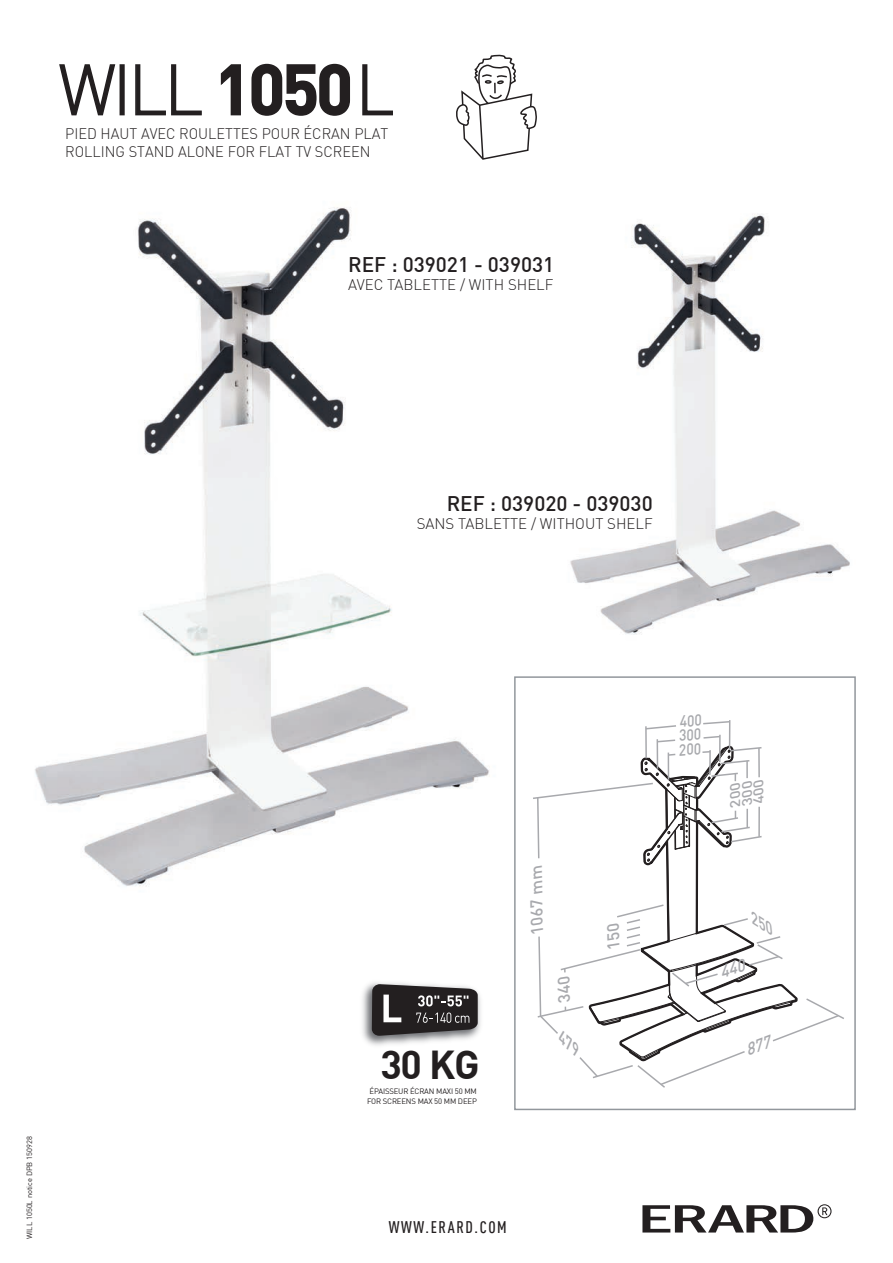
<style>
.page{position:relative;width:893px;height:1263px;background:#fff}
.page>*{position:absolute;margin:0;border:0;box-sizing:border-box;transform-origin:0 0}
.t1{font:300 69.75px "DIN";color:#231f20}
.t2{font:700 39.6px "DIN";color:#231f20}
.t3{font:20.7px "DIN Medium";color:#231f20}
.t4{font:16.65px "DIN Medium";color:#a8a9ad}
.t5{font:500 16.5px "DIN Cond";letter-spacing:.1em;color:#231f20}
.t6{font:300 15px/18px "DIN";color:#231f20}
.t7{font:italic 13.95px/12px "DIN Medium";color:#a8a9ad;text-align:center;scale:1.13 1}
.t8{font:7.8px/9.3px "DIN";letter-spacing:-.02em;color:#231f20;text-align:center}
.t9{font:7.5px "DIN";color:#231f20}
.s1{font-weight:700}
</style>
<div class="page">
<img style="left:570px;top:214px;width:280px;height:391px">
<img style="left:35px;top:207px;width:454px;height:680px">
<svg style="left:642px;top:1204px;width:189px;height:28px"></svg>
<svg style="left:456px;top:55px;width:80px;height:105px"></svg>
<svg style="left:59px;top:64px;width:57px;height:52px"></svg>
<div style="left:120px;top:64px;width:5px;height:51px;border:2px solid #231f20"></div>
<svg style="left:135px;top:64px;width:67px;height:52px"></svg>
<svg style="left:220px;top:64px;width:21px;height:52px"></svg>
<svg style="left:251px;top:63px;width:99px;height:53px"></svg>
<svg style="left:362px;top:64px;width:31px;height:52px"></svg>
<svg style="left:600px;top:605px;width:99px;height:30px"></svg>
<div style="left:514px;top:676px;width:342px;height:434px;border:2px solid #92979c"></div>
<img style="left:362px;top:982px;width:119px;height:64px">
<svg style="left:372px;top:984px;width:106px;height:52px;background:#4b4849"></svg>
<svg style="left:533px;top:720px;width:311px;height:368px"></svg>
<h1 class="t1" style="left:59px;top:47px;width:337px">WILL <span class="s1">1050</span>L</h1>
<p class="t6" style="left:65px;top:124px;width:325px">PIED HAUT AVEC ROULETTES POUR ÉCRAN PLAT<br>ROLLING STAND ALONE FOR FLAT TV SCREEN</p>
<h3 class="t3" style="left:348px;top:251px;width:208px">REF : 039021 - 039031</h3>
<p class="t6" style="left:348px;top:275px;width:207px">AVEC TABLETTE / WITH SHELF</p>
<h3 class="t3" style="left:447px;top:490px;width:208px">REF : 039020 - 039030</h3>
<p class="t6" style="left:417px;top:514px;width:238px">SANS TABLETTE / WITHOUT SHELF</p>
<p class="t9" style="left:25px;top:1239px;width:104px;rotate:-90deg">WILL 1050L notice DPB 150928</p>
<h2 class="t2" style="left:380px;top:1039px;width:101px">30 KG</h2>
<p class="t8" style="left:367px;top:1086px;width:111px">ÉPAISSEUR ÉCRAN MAXI 50 MM<br>FOR SCREENS MAX 50 MM DEEP</p>
<p class="t4" style="left:526px;top:934px;width:71px;rotate:-91deg">m7601 m</p>
<p class="t5" style="left:389px;top:1217px;width:120px">WWW.ERARD.COM</p>
<p class="t7" style="left:741px;top:803px;width:27px;line-height:11.6px;rotate:-90deg">0<br>4 0</p>
<p class="t7" style="left:729px;top:805px;width:27px;rotate:-90deg">0<br>3 0</p>
<p class="t7" style="left:729px;top:807px;width:27px;rotate:-90deg">2 0</p>
<p class="t7" style="left:752px;top:795px;width:12px;rotate:-90deg">0</p>
</div>
